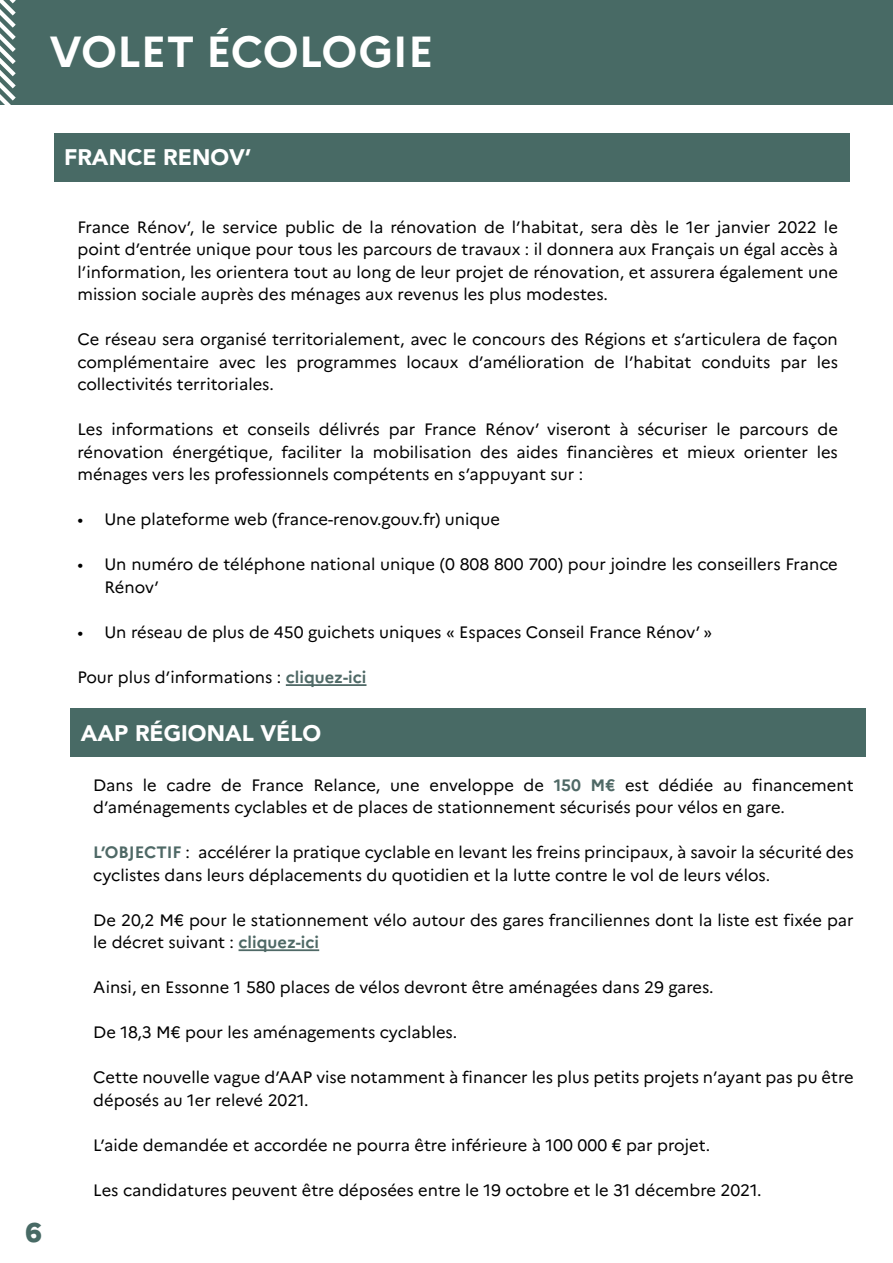
<style>
.page{position:relative;width:893px;height:1263px;background:#fff}
.page>*{position:absolute;margin:0;border:0;box-sizing:border-box;transform-origin:0 0}
.t1{font:700 43.5px "Marianne";color:#fff}
.t2{font:800 27px "Marianne";color:#486a65}
.t3{font:900 22.5px "Avenir";color:#fff}
.t4{font:16.5px/22.5px "Marianne";color:#000}
.s1{font-weight:700;color:#4f6966}
</style>
<div class="page">
<div style="left:71px;top:708px;width:795px;height:49px;background:#486a65"></div>
<hr style="left:239px;top:949px;width:80px;height:2px;background:#4f6966">
<div style="left:0;top:0;width:893px;height:104px;background:#486a65"></div>
<svg style="left:0;top:0;width:20px;height:105px"></svg>
<div style="left:54px;top:133px;width:795px;height:49px;background:#486a65"></div>
<hr style="left:286px;top:684px;width:80px;height:2px;background:#4f6966">
<h1 class="t1" style="left:49px;top:25px;width:386px">VOLET ÉCOLOGIE</h1>
<h2 class="t2" style="left:26px;top:1216px;width:18px">6</h2>
<h3 class="t3" style="left:64px;top:138px;width:189px">FRANCE RENOV’</h3>
<p class="t4" style="left:77px;top:216px;width:762px;text-align:justify">France Rénov’, le service public de la rénovation de l’habitat, sera dès le 1er janvier 2022 le point d’entrée unique pour tous les parcours de travaux : il donnera aux Français un égal accès à l’information, les orientera tout au long de leur projet de rénovation, et assurera également une mission sociale auprès des ménages aux revenus les plus modestes.</p>
<p class="t4" style="left:77px;top:328px;width:762px;text-align:justify">Ce réseau sera organisé territorialement, avec le concours des Régions et s’articulera de façon complémentaire avec les programmes locaux d’amélioration de l’habitat conduits par les collectivités territoriales.</p>
<p class="t4" style="left:77px;top:418px;width:762px;text-align:justify">Les informations et conseils délivrés par France Rénov’ viseront à sécuriser le parcours de rénovation énergétique, faciliter la mobilisation des aides financières et mieux orienter les ménages vers les professionnels compétents en s’appuyant sur :</p>
<p class="t4" style="left:77px;top:508px;width:424px">• Une plateforme web (france-renov.gouv.fr) unique</p>
<p class="t4" style="left:104px;top:553px;width:735px;text-indent:-27px">• Un numéro de téléphone national unique (0 808 800 700) pour joindre les conseillers France<br>Rénov’</p>
<p class="t4" style="left:77px;top:621px;width:636px">• Un réseau de plus de 450 guichets uniques « Espaces Conseil France Rénov’ »</p>
<p class="t4" style="left:77px;top:666px;width:291px">Pour plus d’informations : <span class="s1">cliquez-ici</span></p>
<h3 class="t3" style="left:81px;top:713px;width:242px">AAP RÉGIONAL VÉLO</h3>
<p class="t4" style="left:93px;top:773px;width:762px">Dans le cadre de France Relance, une enveloppe de <span class="s1">150 M€</span> est dédiée au financement d’aménagements cyclables et de places de stationnement sécurisés pour vélos en gare.</p>
<p class="t4" style="left:93px;top:841px;width:762px"><span class="s1">L’OBJECTIF</span> : accélérer la pratique cyclable en levant les freins principaux, à savoir la sécurité des cyclistes dans leurs déplacements du quotidien et la lutte contre le vol de leurs vélos.</p>
<p class="t4" style="left:93px;top:908px;width:762px">De 20,2 M€ pour le stationnement vélo autour des gares franciliennes dont la liste est fixée par le décret suivant : <span class="s1">cliquez-ici</span></p>
<p class="t4" style="left:93px;top:976px;width:622px">Ainsi, en Essonne 1 580 places de vélos devront être aménagées dans 29 gares.</p>
<p class="t4" style="left:93px;top:1021px;width:365px">De 18,3 M€ pour les aménagements cyclables.</p>
<p class="t4" style="left:93px;top:1066px;width:762px">Cette nouvelle vague d’AAP vise notamment à financer les plus petits projets n’ayant pas pu être déposés au 1er relevé 2021.</p>
<p class="t4" style="left:93px;top:1133px;width:619px">L’aide demandée et accordée ne pourra être inférieure à 100 000 € par projet.</p>
<p class="t4" style="left:93px;top:1178px;width:670px">Les candidatures peuvent être déposées entre le 19 octobre et le 31 décembre 2021.</p>
</div>
